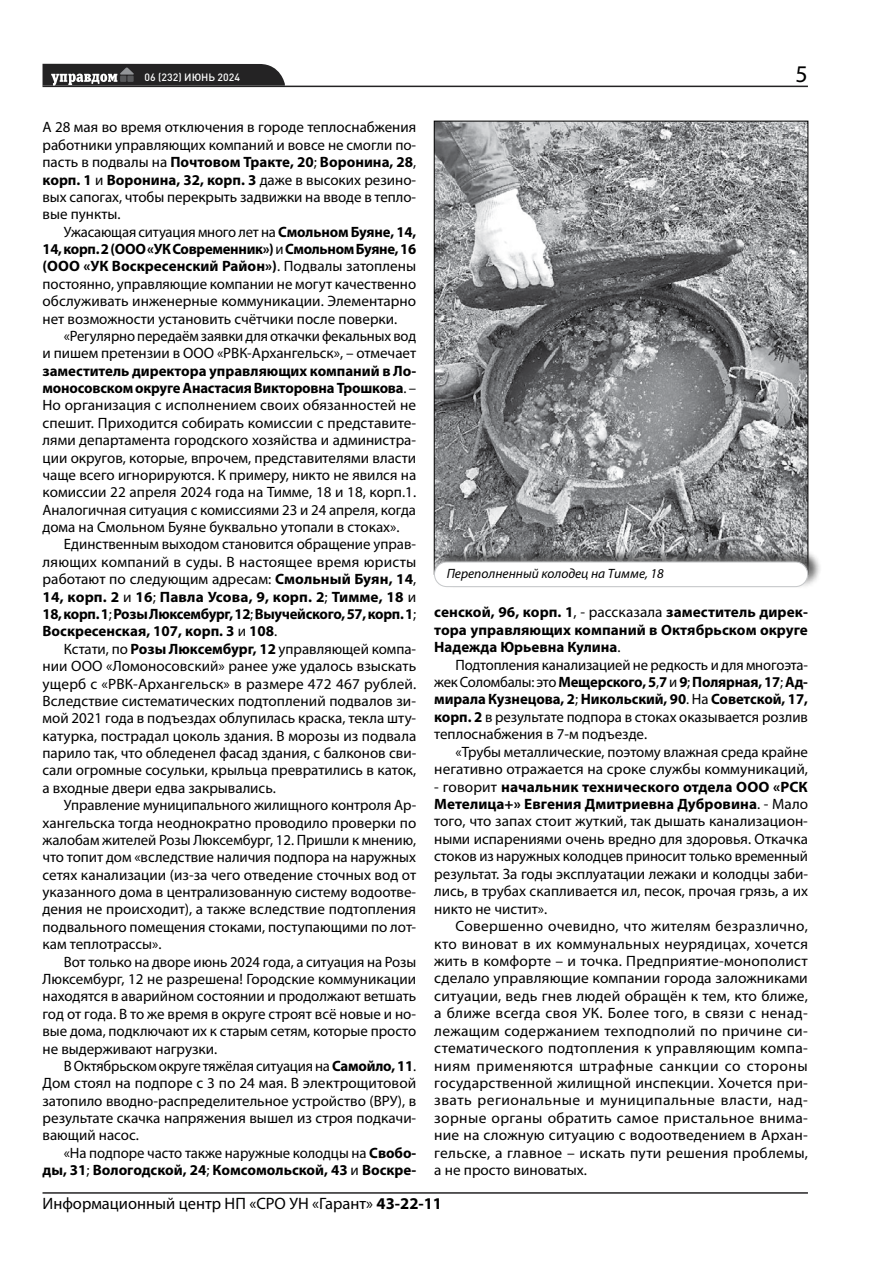
<style>
.page{position:relative;width:893px;height:1263px;background:#fff}
.page>*{position:absolute;margin:0;border:0;box-sizing:border-box;transform-origin:0 0}
.t1{font:24px "Myriad Pro";color:#000}
.t2{font:16.5px "Myriad Pro";color:#000}
.t3{font:15px/17.4px "Myriad Pro";color:#000;text-align:justify}
.t4{font:700 15px/17.4px "Myriad Pro";color:#000;text-align:justify}
.t5{font:italic 13.5px "Myriad Pro";color:#000}
.t6{font:500 10.5px "DIN Pro";color:#fff}
.s1{font-weight:700}
.s2{font-weight:400}
</style>
<div class="page">
<hr style="left:43px;top:86px;width:765px;height:1px;background:#242324">
<hr style="left:43px;top:1192px;width:765px;height:2px;background:#242324">
<svg style="left:43px;top:64px;width:242px;height:22px;background:#3d3c3d"></svg>
<img style="left:436px;top:123px;width:370px;height:425px">
<div style="left:433px;top:548px;width:389px;height:42px;background:#000;opacity:.75"></div>
<div style="left:425px;top:552px;width:392px;height:44px;background:#fff;opacity:.75"></div>
<div style="left:434px;top:562px;width:374px;height:25px;background:#fff;border-radius:12px"></div>
<div style="left:434px;top:562px;width:374px;height:25px;border:1px solid #c6c8ca;border-radius:12px"></div>
<p class="t6" style="left:145px;top:70px;width:97px">06 (232) ИЮНЬ 2024</p>
<h1 class="t1" style="left:796px;top:61px;width:14px">5</h1>
<p class="t3" style="left:43px;top:119px;width:375px">А 28 мая во время отключения в городе теплоснабжения работники управляющих компаний и вовсе не смогли по&shy;пасть в подвалы на <span class="s1">Почтовом Тракте, 20</span>; <span class="s1">Воронина, 28</span>, <span class="s1">корп. 1</span> и <span class="s1">Воронина, 32, корп. 3</span> даже в высоких резино&shy;вых сапогах, чтобы перекрыть задвижки на вводе в тепло&shy;вые пункты.</p>
<p class="t3" style="left:43px;top:223px;width:375px;text-indent:21px">Ужасающая ситуация много лет на <span class="s1">Смольном Буяне, 14, 14, корп. 2 (ООО «УК Современник»)</span> и <span class="s1">Смольном Буяне, 16 (ООО «УК Воскресенский Район»)</span>. Подвалы затоплены постоянно, управляющие компании не могут качественно обслуживать инженерные коммуникации. Элементарно нет возможности установить счётчики после поверки.</p>
<p class="t3" style="left:43px;top:327px;width:375px;text-align:right">«Регулярно передаём заявки для откачки фекальных вод<br>и пишем претензии в ООО «РВК-Архангельск», – отмечает</p>
<p class="t3" style="left:43px;top:362px;width:375px"><span class="s1">заместитель директора управляющих компаний в Ло&shy;моносовском округе Анастасия Викторовна Трошкова</span>. – Но организация с исполнением своих обязанностей не спешит. Приходится собирать комиссии с представите&shy;лями департамента городского хозяйства и администра&shy;ции округов, которые, впрочем, представителями власти чаще всего игнорируются. К примеру, никто не явился на комиссии 22 апреля 2024 года на Тимме, 18 и 18, корп.1.<br>Аналогичная ситуация с комиссиями 23 и 24 апреля, когда дома на Смольном Буяне буквально утопали в стоках».</p>
<p class="t4" style="left:43px;top:536px;width:375px;text-indent:21px"><span class="s2">Единственным выходом становится обращение управ&shy;ляющих компаний в суды. В настоящее время юристы работают по следующим адресам:</span> Смольный Буян, 14<span class="s2">, </span>14, корп. 2 <span class="s2">и</span> 16<span class="s2">;</span> Павла Усова, 9, корп. 2<span class="s2">;</span> Тимме, 18 <span class="s2">и </span>18, корп. 1<span class="s2">;</span> Розы Люксембург, 12<span class="s2">;</span> Выучейского, 57, корп. 1<span class="s2">; </span>Воскресенская, 107, корп. 3 <span class="s2">и</span> 108<span class="s2">.</span></p>
<p class="t3" style="left:43px;top:640px;width:375px;text-indent:21px">Кстати, по <span class="s1">Розы Люксембург, 12</span> управляющей компа&shy;нии ООО «Ломоносовский» ранее уже удалось взыскать ущерб с «РВК-Архангельск» в размере 472 467 рублей.<br>Вследствие систематических подтоплений подвалов зи&shy;мой 2021 года в подъездах облупилась краска, текла шту&shy;катурка, пострадал цоколь здания. В морозы из подвала парило так, что обледенел фасад здания, с балконов сви&shy;сали огромные сосульки, крыльца превратились в каток, а входные двери едва закрывались.</p>
<p class="t3" style="left:43px;top:797px;width:375px;text-indent:21px">Управление муниципального жилищного контроля Ар&shy;хангельска тогда неоднократно проводило проверки по жалобам жителей Розы Люксембург, 12. Пришли к мнению, что топит дом «вследствие наличия подпора на наружных сетях канализации (из-за чего отведение сточных вод от указанного дома в централизованную систему водоотве&shy;дения не происходит), а также вследствие подтопления подвального помещения стоками, поступающими по лот&shy;кам теплотрассы».</p>
<p class="t3" style="left:43px;top:953px;width:375px;text-indent:21px">Вот только на дворе июнь 2024 года, а ситуация на Розы Люксембург, 12 не разрешена! Городские коммуникации находятся в аварийном состоянии и продолжают ветшать год от года. В то же время в округе строят всё новые и но&shy;вые дома, подключают их к старым сетям, которые просто не выдерживают нагрузки.</p>
<p class="t3" style="left:43px;top:1057px;width:375px;text-indent:21px">В Октябрьском округе тяжёлая ситуация на <span class="s1">Самойло, 11</span>.<br>Дом стоял на подпоре с 3 по 24 мая. В электрощитовой затопило вводно-распределительное устройство (ВРУ), в результате скачка напряжения вышел из строя подкачи&shy;вающий насос.</p>
<p class="t4" style="left:43px;top:1144px;width:375px;text-align:right"><span class="s2">«На подпоре часто также наружные колодцы на</span> Свобо&shy;ды, 31<span class="s2">;</span> Вологодской, 24<span class="s2">;</span> Комсомольской, 43 <span class="s2">и</span> Воскре-</p>
<p class="t5" style="left:447px;top:566px;width:219px">Переполненный колодец на Тимме, 18</p>
<p class="t4" style="left:434px;top:604px;width:375px">сенской, 96, корп. 1<span class="s2">, - рассказала</span> заместитель дирек&shy;тора управляющих компаний в Октябрьском округе Надежда Юрьевна Кулина<span class="s2">.</span></p>
<p class="t3" style="left:434px;top:656px;width:375px;text-indent:21px">Подтопления канализацией не редкость и для многоэта&shy;жек Соломбалы: это <span class="s1">Мещерского, 5</span>,<span class="s1">7</span> и <span class="s1">9</span>; <span class="s1">Полярная, 17</span>; <span class="s1">Ад&shy;мирала Кузнецова, 2</span>; <span class="s1">Никольский, 90</span>. На <span class="s1">Советской, 17, корп. 2</span> в результате подпора в стоках оказывается розлив теплоснабжения в 7-м подъезде.</p>
<p class="t3" style="left:434px;top:743px;width:375px;text-align:right">«Трубы металлические, поэтому влажная среда крайне негативно отражается на сроке службы коммуникаций,</p>
<p class="t3" style="left:434px;top:778px;width:375px">- говорит <span class="s1">начальник технического отдела ООО «РСК Метелица+» Евгения Дмитриевна Дубровина</span>. - Мало того, что запах стоит жуткий, так дышать канализацион&shy;ными испарениями очень вредно для здоровья. Откачка стоков из наружных колодцев приносит только временный результат. За годы эксплуатации лежаки и колодцы заби&shy;лись, в трубах скапливается ил, песок, прочая грязь, а их никто не чистит».</p>
<p class="t3" style="left:434px;top:918px;width:375px;text-indent:21px">Совершенно очевидно, что жителям безразлично, кто виноват в их коммунальных неурядицах, хочется жить в комфорте – и точка. Предприятие-монополист сделало управляющие компании города заложниками ситуации, ведь гнев людей обращён к тем, кто ближе, а ближе всегда своя УК. Более того, в связи с ненад&shy;лежащим содержанием техподполий по причине си&shy;стематического подтопления к управляющим компа&shy;ниям применяются штрафные санкции со стороны государственной жилищной инспекции. Хочется при&shy;звать региональные и муниципальные власти, над&shy;зорные органы обратить самое пристальное внима&shy;ние на сложную ситуацию с водоотведением в Архан&shy;гельске, а главное – искать пути решения проблемы, а не просто виноватых.</p>
<p class="t2" style="left:43px;top:1194px;width:401px">Информационный центр НП «СРО УН «Гарант» <span class="s1">43-22-11</span></p>
</div>
